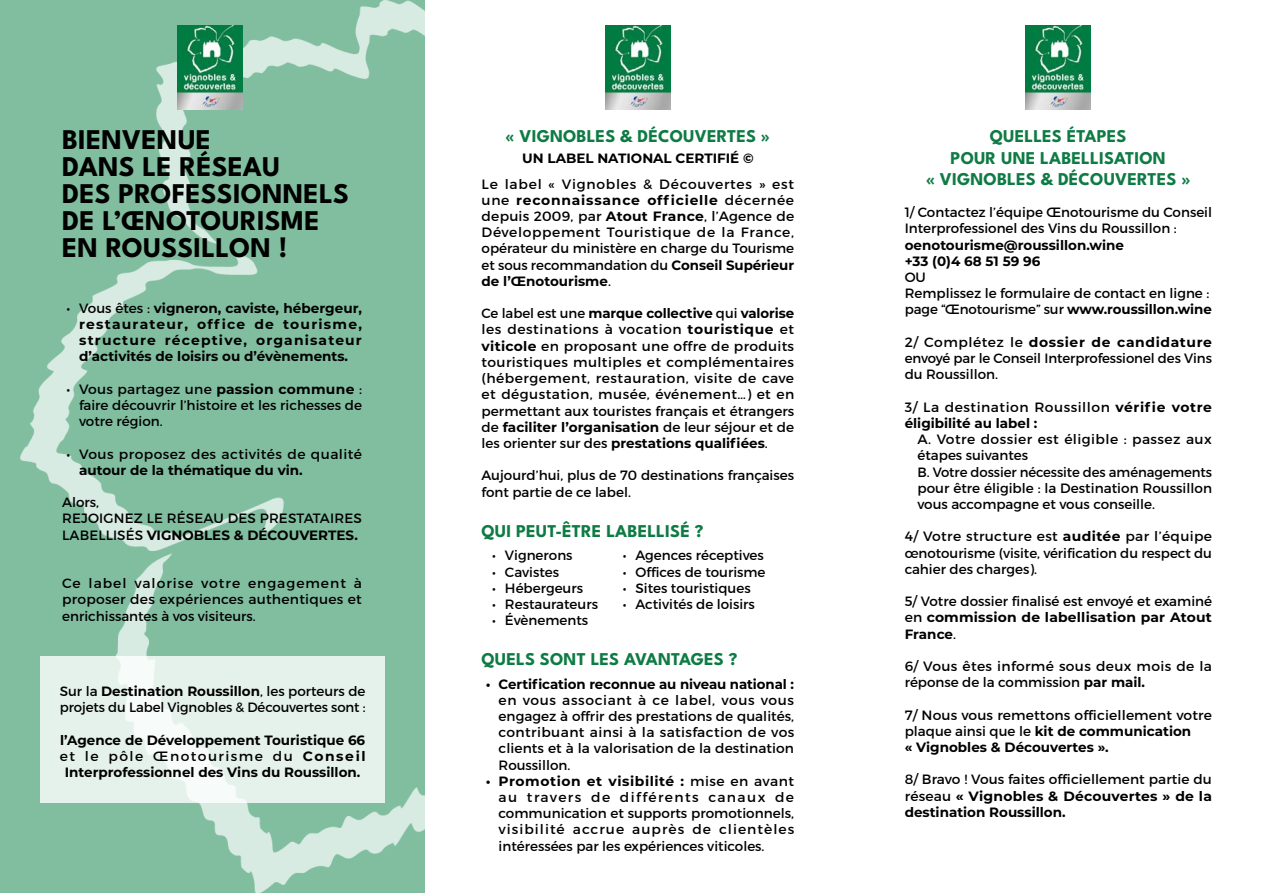
<style>
.page{position:relative;width:1263px;height:893px;background:#fff}
.page>*{position:absolute;margin:0;border:0;box-sizing:border-box;transform-origin:0 0}
.t1{font:700 28.5px/27px "League Spartan";letter-spacing:.005em;color:#000}
.t2{font:700 18px/21.6px "League Spartan";letter-spacing:.005em;color:#0f7b44;text-align:center}
.t3{font:13.5px/16.2px "Montserrat";color:#000;text-align:justify}
.t4{font:700 13.5px/16.2px "Montserrat";color:#000}
.t5{font:13.5px/16.2px "Montserrat";letter-spacing:.02em;color:#000}
.t6{font:13.5px "Montserrat";letter-spacing:.03em;color:#000}
.s1{font-weight:400}
.s2{font-weight:700}
</style>
<div class="page">
<div style="left:0;top:0;width:425px;height:893px;background:#81bea0"></div>
<img style="left:21px;top:0;width:404px;height:893px">
<svg style="left:40px;top:657px;width:345px;height:146px;background:#e7f3ed"></svg>
<img style="left:178px;top:26px;width:65px;height:83px">
<img style="left:605px;top:26px;width:65px;height:83px">
<img style="left:1026px;top:26px;width:65px;height:83px">
<h1 class="t1" style="left:62px;top:124px;width:288px">BIENVENUE<br>DANS LE RÉSEAU<br>DES PROFESSIONNELS<br>DE L’ŒNOTOURISME<br>EN ROUSSILLON !</h1>
<p class="t4" style="left:79px;top:299px;width:284px;text-align:justify;text-indent:-13px"><span class="s1">• Vous êtes :</span> vigneron, caviste, hébergeur, restaurateur, office de tourisme, structure réceptive, organisateur d’activités de loisirs ou d’évènements.</p>
<p class="t3" style="left:79px;top:381px;width:284px;text-indent:-13px">• Vous partagez une <span class="s2">passion commune</span> : faire découvrir l’histoire et les richesses de votre région.</p>
<p class="t6" style="left:66px;top:445px;width:297px">• Vous proposez des activités de qualité</p>
<p class="t4" style="left:79px;top:461px;width:225px">autour de la thématique du vin.</p>
<p class="t3" style="left:62px;top:494px;width:301px;text-align:left">Alors,<br>REJOIGNEZ LE RÉSEAU DES PRESTATAIRES<br>LABELLISÉS <span class="s2">VIGNOBLES &amp; DÉCOUVERTES.</span></p>
<p class="t3" style="left:62px;top:575px;width:301px">Ce label valorise votre engagement à proposer des expériences authentiques et enrichissantes à vos visiteurs.</p>
<p class="t3" style="left:60px;top:683px;width:307px">Sur la <span class="s2">Destination Roussillon</span>, les porteurs de projets du Label Vignobles &amp; Découvertes sont :</p>
<p class="t4" style="left:60px;top:731px;width:307px;text-align:center">l’Agence de Développement Touristique 66 <span class="s1">et le pôle Œnotourisme du</span> Conseil<br>Interprofessionnel des Vins du Roussillon.</p>
<h2 class="t2" style="left:506px;top:124px;width:266px">« VIGNOBLES &amp; DÉCOUVERTES »</h2>
<p class="t3" style="left:482px;top:176px;width:314px">Le label « Vignobles &amp; Découvertes » est une <span class="s2">reconnaissance officielle</span> décernée depuis 2009, par <span class="s2">Atout France</span>, l’Agence de Développement Touristique de la France, opérateur du ministère en charge du Tourisme et sous recommandation du <span class="s2">Conseil Supérieur de l’Œnotourisme</span>.</p>
<p class="t3" style="left:482px;top:305px;width:314px">Ce label est une <span class="s2">marque collective</span> qui <span class="s2">valorise </span>les destinations à vocation <span class="s2">touristique</span> et <span class="s2">viticole</span> en proposant une offre de produits touristiques multiples et complémentaires (hébergement, restauration, visite de cave et dégustation, musée, événement…) et en permettant aux touristes français et étrangers de <span class="s2">faciliter l’organisation</span> de leur séjour et de les orienter sur des <span class="s2">prestations qualifiées</span>.</p>
<p class="t3" style="left:482px;top:467px;width:314px">Aujourd’hui, plus de 70 destinations françaises font partie de ce label.</p>
<p class="t4" style="left:522px;top:149px;width:233px">UN LABEL NATIONAL CERTIFIÉ ©</p>
<h2 class="t2" style="left:482px;top:518px;width:223px">QUI PEUT-ÊTRE LABELLISÉ ?</h2>
<p class="t3" style="left:492px;top:547px;width:82px">• Vignerons</p>
<p class="t3" style="left:492px;top:564px;width:68px">• Cavistes</p>
<p class="t3" style="left:492px;top:580px;width:92px">• Hébergeurs</p>
<p class="t3" style="left:492px;top:596px;width:107px">• Restaurateurs</p>
<p class="t3" style="left:492px;top:612px;width:98px">• Évènements</p>
<p class="t3" style="left:623px;top:547px;width:143px">• Agences réceptives</p>
<p class="t3" style="left:623px;top:564px;width:144px">• Offices de tourisme</p>
<p class="t3" style="left:623px;top:580px;width:129px">• Sites touristiques</p>
<p class="t3" style="left:623px;top:596px;width:134px">• Activités de loisirs</p>
<h2 class="t2" style="left:482px;top:647px;width:257px">QUELS SONT LES AVANTAGES ?</h2>
<p class="t4" style="left:486px;top:675px;width:310px">• Certification reconnue au niveau national :</p>
<p class="t3" style="left:499px;top:692px;width:297px">en vous associant à ce label, vous vous engagez à offrir des prestations de qualités, contribuant ainsi à la satisfaction de vos clients et à la valorisation de la destination Roussillon.</p>
<p class="t3" style="left:499px;top:773px;width:297px;text-indent:-13px"><span class="s2">• Promotion et visibilité :</span> mise en avant au travers de différents canaux de communication et supports promotionnels, visibilité accrue auprès de clientèles intéressées par les expériences viticoles.</p>
<h2 class="t2" style="left:926px;top:124px;width:266px">QUELLES ÉTAPES<br>POUR UNE LABELLISATION<br>« VIGNOBLES &amp; DÉCOUVERTES »</h2>
<p class="t3" style="left:905px;top:204px;width:309px">1/ Contactez l’équipe Œnotourisme du Conseil<br>Interprofessionel des Vins du Roussillon :</p>
<p class="t4" style="left:905px;top:236px;width:221px">oenotourisme@roussillon.wine +33 (0)4 68 51 59 96</p>
<p class="t3" style="left:905px;top:269px;width:309px;text-align:left">OU<br>Remplissez le formulaire de contact en ligne : page “Œnotourisme” sur <span class="s2">www.roussillon.wine</span></p>
<p class="t3" style="left:905px;top:334px;width:309px">2/ Complétez le <span class="s2">dossier de candidature </span>envoyé par le Conseil Interprofessionel des Vins du Roussillon.</p>
<p class="t4" style="left:905px;top:398px;width:309px"><span class="s1">3/ La destination Roussillon</span> vérifie votre éligibilité au label :</p>
<p class="t3" style="left:917px;top:431px;width:296px;text-align:left">A. Votre dossier est éligible : passez aux étapes suivantes<br>B. Votre dossier nécessite des aménagements pour être éligible : la Destination Roussillon vous accompagne et vous conseille.</p>
<p class="t3" style="left:905px;top:528px;width:309px">4/ Votre structure est <span class="s2">auditée</span> par l’équipe œnotourisme (visite, vérification du respect du cahier des charges).</p>
<p class="t3" style="left:905px;top:593px;width:309px">5/ Votre dossier finalisé est envoyé et examiné en <span class="s2">commission de labellisation par Atout France</span>.</p>
<p class="t5" style="left:905px;top:658px;width:309px">6/ Vous êtes informé sous deux mois de la réponse de la commission <span class="s2">par mail.</span></p>
<p class="t3" style="left:905px;top:707px;width:309px;text-align:left">7/ Nous vous remettons officiellement votre plaque ainsi que le <span class="s2">kit de communication<br>« Vignobles &amp; Découvertes ».</span></p>
<p class="t4" style="left:905px;top:771px;width:309px;text-align:justify"><span class="s1">8/ Bravo ! Vous faites officiellement partie du réseau</span> « Vignobles &amp; Découvertes » de la destination Roussillon.</p>
</div>
